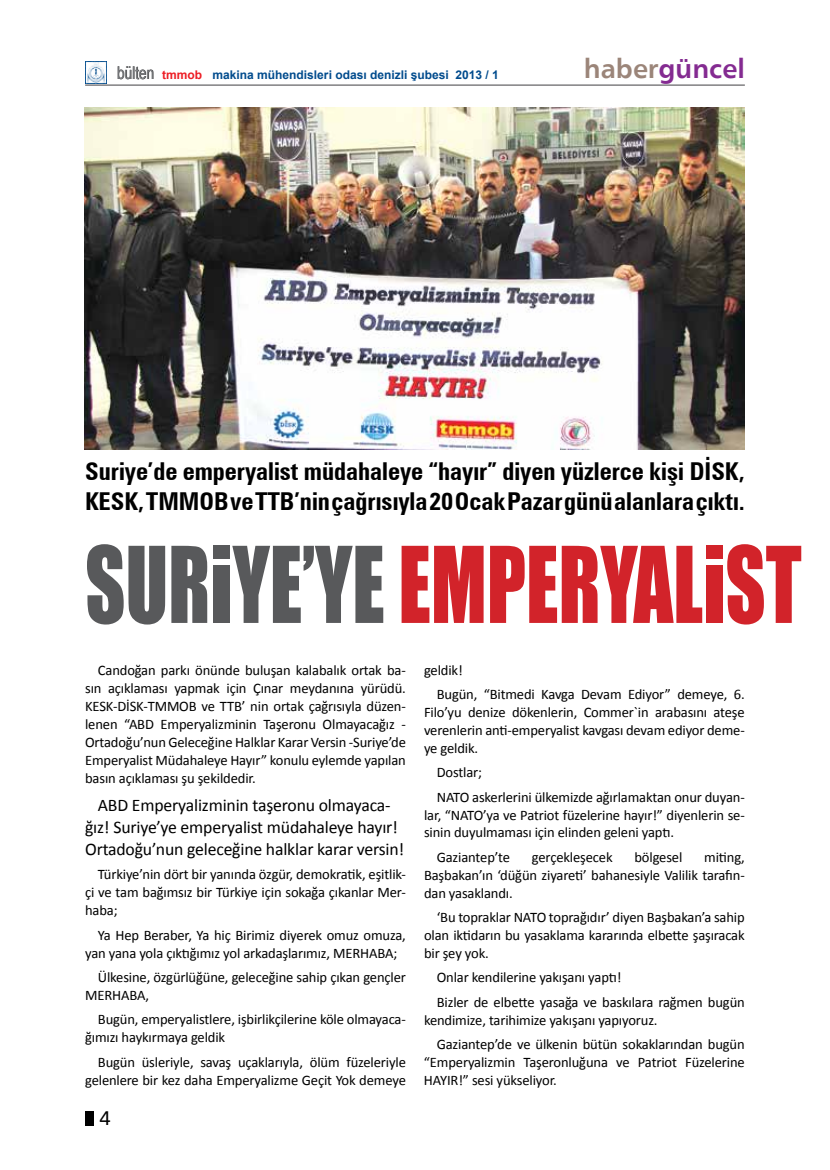
<style>
.page{position:relative;width:830px;height:1170px;background:#fff}
.page>*{position:absolute;margin:0;border:0;box-sizing:border-box;transform-origin:0 0}
.t1{font:97.5px "Impact";color:#d2232a;scale:.8 1}
.t2{font:27px "Humanist 777 BT Bold B";color:#842b91}
.t3{font:700 condensed 24.6px/29.5px "Zurich BT";color:#000}
.t4{font:19.5px "Humanist 777 BT Roman B";color:#000}
.t5{font:17.7px/21.9px "Calibri";letter-spacing:-.01em;color:#000;text-align:center}
.t6{font:14.55px/18px "Calibri";letter-spacing:-.01em;color:#000}
.t7{font:700 12px "Arial";color:#004b8d}
.s1{font-family:"Arial Narrow";font-weight:400;font-size:17.7px;color:#000}
.s2{color:#ed1d24}
.s3{color:#9b8579}
.s4{color:#58595b}
</style>
<div class="page">
<div style="left:85px;top:1110px;width:9px;height:14px;background:#000"></div>
<hr style="left:85px;top:85px;width:659px;height:1px;background:#414042">
<img style="left:85px;top:62px;width:21px;height:21px">
<img style="left:84px;top:107px;width:660px;height:343px">
<p class="t7" style="left:117px;top:66px;width:383px"><span class="s1">bülten</span> <span class="s2">tmmob</span> makina mühendisleri odası denizli şubesi 2013 / 1</p>
<h2 class="t2" style="left:583px;top:51px;width:162px"><span class="s3">haber</span>güncel</h2>
<h3 class="t3" style="left:85px;top:456px;width:661px">Suriye’de emperyalist müdahaleye “hayır” diyen yüzlerce kişi DİSK,<br>KESK, TMMOB ve TTB’nin çağrısıyla 20 Ocak Pazar günü alanlara çıktı.</h3>
<h1 class="t1" style="left:85px;top:509px;width:896px"><span class="s4">SURIYE’YE</span> EMPERYALIST</h1>
<p class="t6" style="left:85px;top:660px;width:322px;text-align:justify;text-indent:13px">Candoğan parkı önünde buluşan kalabalık ortak ba&shy;sın açıklaması yapmak için Çınar meydanına yürüdü.<br>KESK-DİSK-TMMOB ve TTB’ nin ortak çağrısıyla düzen&shy;lenen “ABD Emperyalizminin Taşeronu Olmayacağız - Ortadoğu’nun Geleceğine Halklar Karar Versin -Suriye’de Emperyalist Müdahaleye Hayır” konulu eylemde yapılan basın açıklaması şu şekildedir.</p>
<p class="t5" style="left:85px;top:794px;width:320px">ABD Emperyalizminin taşeronu olmayaca&shy;ğız! Suriye’ye emperyalist müdahaleye hayır!<br>Ortadoğu’nun geleceğine halklar karar versin!</p>
<p class="t6" style="left:85px;top:865px;width:322px;text-align:justify;text-indent:13px">Türkiye’nin dört bir yanında özgür, demokratik, eşitlik&shy;çi ve tam bağımsız bir Türkiye için sokağa çıkanlar Mer&shy;haba;</p>
<p class="t6" style="left:85px;top:925px;width:322px;text-indent:13px">Ya Hep Beraber, Ya hiç Birimiz diyerek omuz omuza, yan yana yola çıktığımız yol arkadaşlarımız, MERHABA;</p>
<p class="t6" style="left:85px;top:968px;width:322px;text-indent:13px">Ülkesine, özgürlüğüne, geleceğine sahip çıkan gençler<br>MERHABA,</p>
<p class="t6" style="left:85px;top:1010px;width:322px;text-indent:13px">Bugün, emperyalistlere, işbirlikçilerine köle olmayaca&shy;ğımızı haykırmaya geldik</p>
<p class="t6" style="left:85px;top:1052px;width:322px;text-align:right">Bugün üsleriyle, savaş uçaklarıyla, ölüm füzeleriyle gelenlere bir kez daha Emperyalizme Geçit Yok demeye</p>
<h3 class="t4" style="left:99px;top:1106px;width:13px">4</h3>
<p class="t6" style="left:436px;top:657px;width:309px;line-height:24.3px;text-indent:-13px">geldik!<br>Bugün, “Bitmedi Kavga Devam Ediyor” demeye, 6.</p>
<p class="t6" style="left:424px;top:703px;width:322px;text-align:justify">Filo’yu denize dökenlerin, Commer`in arabasını ateşe verenlerin anti-emperyalist kavgası devam ediyor deme&shy;ye geldik.</p>
<p class="t6" style="left:436px;top:760px;width:309px;line-height:24.3px">Dostlar;<br>NATO askerlerini ülkemizde ağırlamaktan onur duyan-</p>
<p class="t6" style="left:424px;top:805px;width:322px">lar, “NATO’ya ve Patriot füzelerine hayır!” diyenlerin se&shy;sinin duyulmaması için elinden geleni yaptı.</p>
<p class="t6" style="left:436px;top:848px;width:75px">Gaziantep’te</p>
<p class="t6" style="left:531px;top:848px;width:82px">gerçekleşecek</p>
<p class="t6" style="left:634px;top:848px;width:49px">bölgesel</p>
<p class="t6" style="left:424px;top:848px;width:322px;text-align:justify;text-indent:280px">miting, Başbakan’ın ‘düğün ziyareti’ bahanesiyle Valilik tarafın&shy;dan yasaklandı.</p>
<p class="t6" style="left:424px;top:908px;width:322px;text-align:justify;text-indent:13px">‘Bu topraklar NATO toprağıdır’ diyen Başbakan’a sahip olan iktidarın bu yasaklama kararında elbette şaşıracak bir şey yok.</p>
<p class="t6" style="left:436px;top:965px;width:309px;line-height:24.3px">Onlar kendilerine yakışanı yaptı!<br>Bizler de elbette yasağa ve baskılara rağmen bugün</p>
<p class="t6" style="left:436px;top:1007px;width:309px;line-height:24.3px;text-indent:-13px">kendimize, tarihimize yakışanı yapıyoruz.<br>Gaziantep’de ve ülkenin bütün sokaklarından bugün</p>
<p class="t6" style="left:424px;top:1053px;width:322px">“Emperyalizmin Taşeronluğuna ve Patriot Füzelerine<br>HAYIR!” sesi yükseliyor.</p>
</div>
